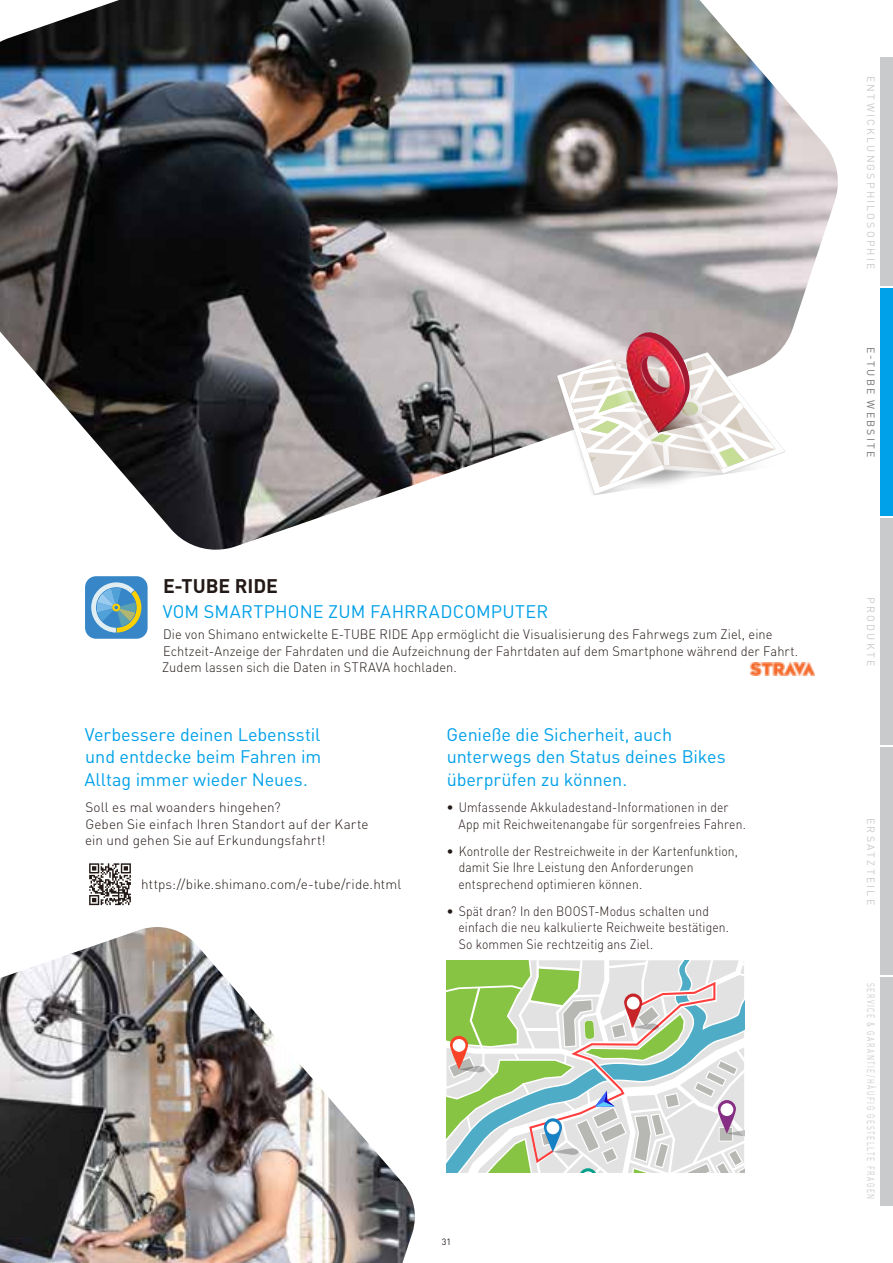
<style>
.page{position:relative;width:893px;height:1263px;background:#fff}
.page>*{position:absolute;margin:0;border:0;box-sizing:border-box;transform-origin:0 0}
.t1{font:700 19.5px "DIN Pro";letter-spacing:-.005em;color:#231916}
.t2{font:18px/22.5px "DIN Pro";letter-spacing:-.005em;color:#00a1e9;text-align:justify}
.t3{font:300 13.5px/16.5px "DIN Pro";letter-spacing:.01em;color:#231916}
.t4{font:300 13.5px/16.5px "DIN Pro";letter-spacing:.01em;color:#231916;scale:.95 1}
.t5{font:10.5px "DIN Pro";letter-spacing:.21em;color:#c9cacb}
.t6{font:10.5px "DIN Pro";letter-spacing:.21em;color:#c9cacb;scale:.65 1}
.t7{font:10.5px "DIN Pro";letter-spacing:.215em;color:#727272}
.t8{font:9px "DIN Pro";color:#231916}
</style>
<div class="page">
<div style="left:880px;top:517px;width:13px;height:229px;background:#c9cacb"></div>
<div style="left:880px;top:746px;width:13px;height:230px;background:#c9cacb"></div>
<div style="left:880px;top:287px;width:13px;height:230px;background:#00a1e9"></div>
<div style="left:880px;top:976px;width:13px;height:229px;background:#c9cacb"></div>
<div style="left:880px;top:57px;width:13px;height:230px;background:#c9cacb"></div>
<hr style="left:861px;top:286px;width:32px;height:2px;background:#fff">
<hr style="left:861px;top:516px;width:32px;height:1px;background:#fff">
<hr style="left:861px;top:746px;width:32px;height:1px;background:#fff">
<hr style="left:861px;top:975px;width:32px;height:1px;background:#fff">
<svg style="left:446px;top:960px;width:298px;height:213px"></svg>
<svg style="left:718px;top:1100px;width:18px;height:33px"></svg>
<div style="left:720px;top:1103px;width:13px;height:13px;background:#fff;border-radius:50%"></div>
<img style="left:0;top:0;width:838px;height:550px">
<div style="left:85px;top:576px;width:63px;height:63px;background:#3787c8;border-radius:11px"></div>
<svg style="left:91px;top:582px;width:50px;height:50px"></svg>
<img style="left:0;top:927px;width:415px;height:336px">
<svg style="left:546px;top:327px;width:243px;height:168px"></svg>
<svg style="left:89px;top:863px;width:42px;height:42px"></svg>
<img style="left:750px;top:662px;width:65px;height:13px">
<h1 class="t1" style="left:163px;top:573px;width:116px">E-TUBE RIDE</h1>
<h2 class="t2" style="left:163px;top:599px;width:387px">VOM SMARTPHONE ZUM FAHRRADCOMPUTER</h2>
<p class="t4" style="left:162px;top:625px;width:671px">Die von Shimano entwickelte E-TUBE RIDE App ermöglicht die Visualisierung des Fahrwegs zum Ziel, eine<br>Echtzeit-Anzeige der Fahrdaten und die Aufzeichnung der Fahrtdaten auf dem Smartphone während der Fahrt.<br>Zudem lassen sich die Daten in STRAVA hochladen.</p>
<h2 class="t2" style="left:84px;top:722px;width:238px">Verbessere deinen Lebensstil und entdecke beim Fahren im Alltag immer wieder Neues.</h2>
<h2 class="t2" style="left:446px;top:722px;width:281px;text-align:left">Genieße die Sicherheit, auch unterwegs den Status deines Bikes überprüfen zu können.</h2>
<p class="t3" style="left:85px;top:798px;width:285px">Soll es mal woanders hingehen?<br>Geben Sie einfach Ihren Standort auf der Karte ein und gehen Sie auf Erkundungsfahrt!</p>
<p class="t3" style="left:458px;top:798px;width:289px;text-indent:-12px">• Umfassende Akkuladestand-Informationen in der<br>App mit Reichweitenangabe für sorgenfreies Fahren.</p>
<p class="t3" style="left:458px;top:842px;width:281px;text-indent:-12px">• Kontrolle der Restreichweite in der Kartenfunktion, damit Sie Ihre Leistung den Anforderungen entsprechend optimieren können.</p>
<p class="t3" style="left:458px;top:902px;width:272px;text-indent:-12px">• Spät dran? In den BOOST-Modus schalten und einfach die neu kalkulierte Reichweite bestätigen.<br>So kommen Sie rechtzeitig ans Ziel.</p>
<p class="t3" style="left:141px;top:875px;width:261px">https://bike.shimano.com/e-tube/ride.html</p>
<p class="t8" style="left:442px;top:1235px;width:11px">31</p>
<p class="t5" style="left:878px;top:76px;width:194px;rotate:90deg">ENTWICKLUNGSPHILOSOPHIE</p>
<p class="t7" style="left:878px;top:347px;width:111px;rotate:90deg">E-TUBE WEBSITE</p>
<p class="t5" style="left:878px;top:597px;width:70px;rotate:90deg">PRODUKTE</p>
<p class="t5" style="left:878px;top:818px;width:88px;rotate:90deg">ERSATZTEILE</p>
<p class="t6" style="left:878px;top:983px;width:334px;rotate:90deg">SERVICE &amp; GARANTIE/HÄUFIG GESTELLTE FRAGEN</p>
</div>
